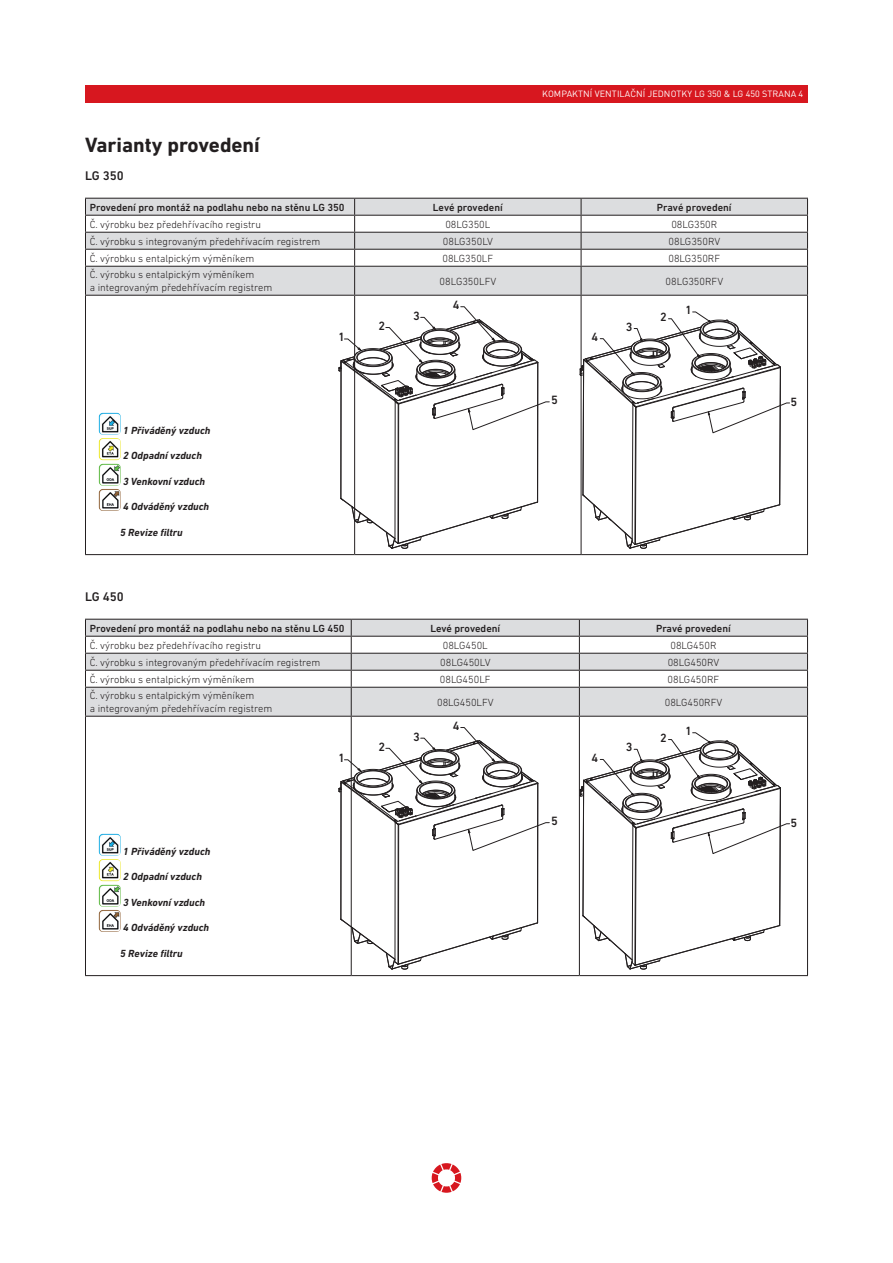
<style>
.page{position:relative;width:893px;height:1263px;background:#fff}
.page>*{position:absolute;margin:0;border:0;box-sizing:border-box;transform-origin:0 0}
.t1{font:700 21px "DIN Next LT Pro";color:#231f20}
.Teilüberschrift{font:500 12.75px "DIN Next LT Pro";color:#231f20}
.t2{font:500 12.15px "DIN Next LT Pro";color:#231f20}
.t3{font:300 10.5px/12.6px "DIN Next LT Pro";color:#231f20}
.t4{font:italic 700 10.5px "DIN Next LT Pro";color:#231f20}
.t5{font:500 10.5px "DIN Next LT Pro";color:#231f20}
.t6{font:9px "DIN Pro";letter-spacing:.01em;color:#fff}
</style>
<div class="page">
<div style="left:85px;top:85px;width:723px;height:17px;background:#d7171f"></div>
<svg style="left:432px;top:1163px;width:29px;height:30px"></svg>
<svg style="left:86px;top:199px;width:721px;height:50px;fill:#dcdddf"></svg>
<svg style="left:86px;top:250px;width:721px;height:304px"></svg>
<hr style="left:85px;top:198px;width:270px;height:1px;background:#231f20">
<hr style="left:355px;top:198px;width:226px;height:1px;background:#231f20">
<hr style="left:581px;top:198px;width:227px;height:1px;background:#231f20">
<hr style="left:85px;top:215px;width:270px;height:1px;background:#231f20">
<hr style="left:355px;top:215px;width:226px;height:1px;background:#231f20">
<hr style="left:581px;top:215px;width:227px;height:1px;background:#231f20">
<hr style="left:85px;top:232px;width:270px;height:1px;background:#231f20">
<hr style="left:355px;top:232px;width:226px;height:1px;background:#231f20">
<hr style="left:581px;top:232px;width:227px;height:1px;background:#231f20">
<hr style="left:85px;top:249px;width:270px;height:1px;background:#231f20">
<hr style="left:355px;top:249px;width:226px;height:1px;background:#231f20">
<hr style="left:581px;top:249px;width:227px;height:1px;background:#231f20">
<hr style="left:85px;top:266px;width:270px;height:1px;background:#231f20">
<svg style="left:85px;top:199px;width:1px;height:96px"></svg>
<hr style="left:355px;top:266px;width:226px;height:1px;background:#231f20">
<svg style="left:354px;top:199px;width:1px;height:96px"></svg>
<hr style="left:581px;top:266px;width:227px;height:1px;background:#231f20">
<svg style="left:581px;top:199px;width:1px;height:96px"></svg>
<svg style="left:807px;top:199px;width:1px;height:96px"></svg>
<hr style="left:85px;top:295px;width:270px;height:1px;background:#231f20">
<hr style="left:85px;top:296px;width:1px;height:258px;background:#231f20">
<hr style="left:85px;top:554px;width:270px;height:1px;background:#231f20">
<hr style="left:355px;top:295px;width:226px;height:1px;background:#231f20">
<hr style="left:354px;top:296px;width:1px;height:258px;background:#231f20">
<hr style="left:581px;top:295px;width:227px;height:1px;background:#231f20">
<hr style="left:355px;top:554px;width:226px;height:1px;background:#231f20">
<hr style="left:581px;top:296px;width:1px;height:258px;background:#231f20">
<hr style="left:807px;top:296px;width:1px;height:258px;background:#231f20">
<hr style="left:581px;top:554px;width:227px;height:1px;background:#231f20">
<svg style="left:86px;top:620px;width:721px;height:50px;fill:#dcdddf"></svg>
<svg style="left:86px;top:671px;width:721px;height:304px"></svg>
<hr style="left:85px;top:619px;width:266px;height:1px;background:#231f20">
<hr style="left:351px;top:619px;width:228px;height:1px;background:#231f20">
<hr style="left:579px;top:619px;width:229px;height:1px;background:#231f20">
<hr style="left:85px;top:636px;width:266px;height:1px;background:#231f20">
<hr style="left:351px;top:636px;width:228px;height:1px;background:#231f20">
<hr style="left:579px;top:636px;width:229px;height:1px;background:#231f20">
<hr style="left:85px;top:653px;width:266px;height:1px;background:#231f20">
<hr style="left:351px;top:653px;width:228px;height:1px;background:#231f20">
<hr style="left:579px;top:653px;width:229px;height:1px;background:#231f20">
<hr style="left:85px;top:670px;width:266px;height:1px;background:#231f20">
<hr style="left:351px;top:670px;width:228px;height:1px;background:#231f20">
<hr style="left:579px;top:670px;width:229px;height:1px;background:#231f20">
<hr style="left:85px;top:687px;width:266px;height:1px;background:#231f20">
<svg style="left:85px;top:620px;width:1px;height:96px"></svg>
<hr style="left:351px;top:687px;width:228px;height:1px;background:#231f20">
<svg style="left:351px;top:620px;width:1px;height:96px"></svg>
<hr style="left:579px;top:687px;width:229px;height:1px;background:#231f20">
<svg style="left:579px;top:620px;width:1px;height:96px"></svg>
<svg style="left:807px;top:620px;width:1px;height:96px"></svg>
<hr style="left:85px;top:716px;width:266px;height:1px;background:#231f20">
<hr style="left:85px;top:717px;width:1px;height:258px;background:#231f20">
<hr style="left:85px;top:975px;width:266px;height:1px;background:#231f20">
<hr style="left:351px;top:716px;width:228px;height:1px;background:#231f20">
<hr style="left:351px;top:717px;width:1px;height:258px;background:#231f20">
<hr style="left:579px;top:716px;width:229px;height:1px;background:#231f20">
<hr style="left:351px;top:975px;width:228px;height:1px;background:#231f20">
<hr style="left:579px;top:717px;width:1px;height:258px;background:#231f20">
<hr style="left:807px;top:717px;width:1px;height:258px;background:#231f20">
<hr style="left:579px;top:975px;width:229px;height:1px;background:#231f20">
<hr style="left:341px;top:361px;width:1px;height:137px;background:#231f20">
<hr style="left:398px;top:404px;width:1px;height:139px;background:#231f20">
<hr style="left:537px;top:362px;width:1px;height:140px;background:#231f20">
<hr style="left:395px;top:402px;width:1px;height:139px;background:#231f20">
<svg style="left:341px;top:498px;width:197px;height:51px"></svg>
<svg style="left:339px;top:307px;width:210px;height:123px"></svg>
<hr style="left:341px;top:782px;width:1px;height:137px;background:#231f20">
<hr style="left:398px;top:824px;width:1px;height:140px;background:#231f20">
<hr style="left:537px;top:783px;width:1px;height:140px;background:#231f20">
<hr style="left:395px;top:822px;width:1px;height:140px;background:#231f20">
<svg style="left:341px;top:919px;width:197px;height:51px"></svg>
<svg style="left:339px;top:727px;width:210px;height:124px"></svg>
<svg style="left:580px;top:312px;width:210px;height:237px"></svg>
<svg style="left:580px;top:733px;width:210px;height:237px"></svg>
<img style="left:99px;top:413px;width:22px;height:22px">
<img style="left:99px;top:438px;width:22px;height:22px">
<img style="left:99px;top:464px;width:22px;height:22px">
<img style="left:99px;top:489px;width:22px;height:22px">
<img style="left:99px;top:834px;width:22px;height:22px">
<img style="left:99px;top:859px;width:22px;height:22px">
<img style="left:99px;top:885px;width:22px;height:22px">
<img style="left:99px;top:910px;width:22px;height:22px">
<p class="t1" style="left:85px;top:132px;width:176px">Varianty provedení</p>
<p class="Teilüberschrift" style="left:85px;top:168px;width:40px">LG 350</p>
<p class="t6" style="left:542px;top:87px;width:263px">KOMPAKTNÍ VENTILAČNÍ JEDNOTKY LG 350 &amp; LG 450 STRANA 4</p>
<p class="t5" style="left:90px;top:201px;width:256px">Provedení pro montáž na podlahu nebo na stěnu LG 350</p>
<p class="t5" style="left:433px;top:201px;width:71px">Levé provedení</p>
<p class="t5" style="left:657px;top:201px;width:76px">Pravé provedení</p>
<p class="t3" style="left:90px;top:218px;width:173px">Č. výrobku bez předehřívacího registru</p>
<p class="t3" style="left:445px;top:218px;width:47px">08LG350L</p>
<p class="t3" style="left:671px;top:218px;width:47px">08LG350R</p>
<p class="t3" style="left:90px;top:235px;width:232px">Č. výrobku s integrovaným předehřívacím registrem</p>
<p class="t3" style="left:443px;top:235px;width:52px">08LG350LV</p>
<p class="t3" style="left:669px;top:235px;width:53px">08LG350RV</p>
<p class="t3" style="left:90px;top:252px;width:166px">Č. výrobku s entalpickým výměníkem</p>
<p class="t3" style="left:442px;top:252px;width:52px">08LG350LF</p>
<p class="t3" style="left:668px;top:252px;width:53px">08LG350RF</p>
<p class="t3" style="left:90px;top:268px;width:184px">Č. výrobku s entalpickým výměníkem<br>a integrovaným předehřívacím registrem</p>
<p class="t3" style="left:440px;top:275px;width:58px">08LG350LFV</p>
<p class="t3" style="left:666px;top:275px;width:59px">08LG350RFV</p>
<p class="t4" style="left:123px;top:424px;width:89px">1 Přiváděný vzduch</p>
<p class="t4" style="left:123px;top:450px;width:80px">2 Odpadní vzduch</p>
<p class="t4" style="left:123px;top:475px;width:84px">3 Venkovní vzduch</p>
<p class="t4" style="left:123px;top:501px;width:88px">4 Odváděný vzduch</p>
<p class="t4" style="left:120px;top:526px;width:64px">5 Revize filtru</p>
<p class="Teilüberschrift" style="left:85px;top:589px;width:40px">LG 450</p>
<p class="t2" style="left:338px;top:330px;width:8px">1</p>
<p class="t2" style="left:378px;top:319px;width:8px">2</p>
<p class="t2" style="left:413px;top:309px;width:8px">3</p>
<p class="t2" style="left:453px;top:298px;width:8px">4</p>
<p class="t2" style="left:551px;top:393px;width:8px">5</p>
<p class="t2" style="left:591px;top:330px;width:8px">4</p>
<p class="t2" style="left:626px;top:319px;width:8px">3</p>
<p class="t2" style="left:660px;top:310px;width:8px">2</p>
<p class="t2" style="left:685px;top:303px;width:8px">1</p>
<p class="t5" style="left:90px;top:622px;width:256px">Provedení pro montáž na podlahu nebo na stěnu LG 450</p>
<p class="t5" style="left:430px;top:622px;width:71px">Levé provedení</p>
<p class="t5" style="left:656px;top:622px;width:76px">Pravé provedení</p>
<p class="t3" style="left:90px;top:639px;width:173px">Č. výrobku bez předehřívacího registru</p>
<p class="t3" style="left:443px;top:639px;width:47px">08LG450L</p>
<p class="t3" style="left:670px;top:639px;width:47px">08LG450R</p>
<p class="t3" style="left:90px;top:656px;width:232px">Č. výrobku s integrovaným předehřívacím registrem</p>
<p class="t3" style="left:440px;top:656px;width:52px">08LG450LV</p>
<p class="t3" style="left:668px;top:656px;width:53px">08LG450RV</p>
<p class="t3" style="left:90px;top:673px;width:166px">Č. výrobku s entalpickým výměníkem</p>
<p class="t3" style="left:440px;top:673px;width:52px">08LG450LF</p>
<p class="t3" style="left:668px;top:673px;width:53px">08LG450RF</p>
<p class="t3" style="left:90px;top:689px;width:184px">Č. výrobku s entalpickým výměníkem<br>a integrovaným předehřívacím registrem</p>
<p class="t3" style="left:437px;top:696px;width:58px">08LG450LFV</p>
<p class="t3" style="left:665px;top:696px;width:59px">08LG450RFV</p>
<p class="t4" style="left:123px;top:845px;width:89px">1 Přiváděný vzduch</p>
<p class="t4" style="left:123px;top:871px;width:80px">2 Odpadní vzduch</p>
<p class="t4" style="left:123px;top:896px;width:84px">3 Venkovní vzduch</p>
<p class="t4" style="left:123px;top:922px;width:88px">4 Odváděný vzduch</p>
<p class="t4" style="left:120px;top:947px;width:64px">5 Revize filtru</p>
<p class="t2" style="left:338px;top:751px;width:8px">1</p>
<p class="t2" style="left:378px;top:739px;width:8px">2</p>
<p class="t2" style="left:413px;top:729px;width:8px">3</p>
<p class="t2" style="left:453px;top:719px;width:8px">4</p>
<p class="t2" style="left:551px;top:814px;width:8px">5</p>
<p class="t2" style="left:591px;top:750px;width:8px">4</p>
<p class="t2" style="left:626px;top:740px;width:8px">3</p>
<p class="t2" style="left:660px;top:730px;width:8px">2</p>
<p class="t2" style="left:685px;top:724px;width:8px">1</p>
<p class="t2" style="left:790px;top:395px;width:8px">5</p>
<p class="t2" style="left:790px;top:816px;width:8px">5</p>
</div>
